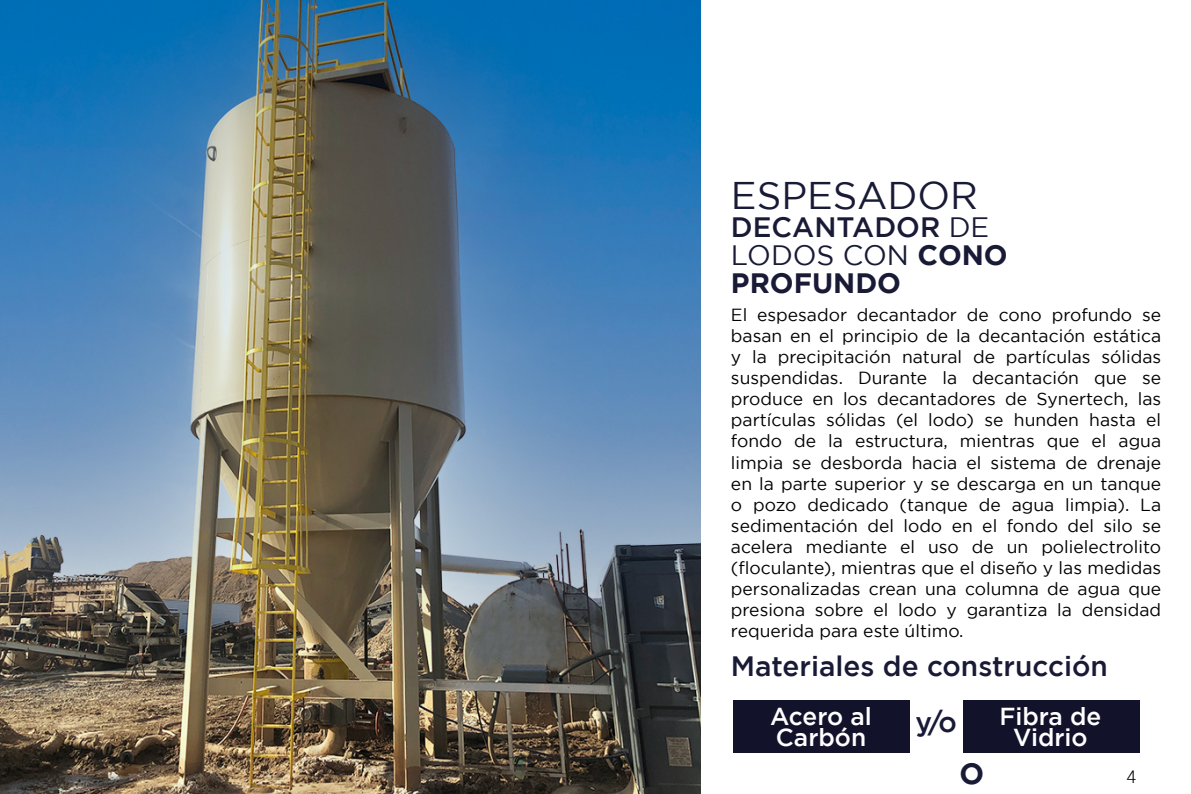
<style>
.page{position:relative;width:1191px;height:794px;background:#fff}
.page>*{position:absolute;margin:0;border:0;box-sizing:border-box;transform-origin:0 0}
.t1{font:38.5px "Gotham";color:#181a36}
.t2{font:500 38.5px "Gotham";color:#181a36}
.t3{font:700 28px/28px "Gotham";color:#181a36}
.t4{font:500 28px "Gotham";color:#181a36}
.t5{font:500 24.5px/21px "Gotham";color:#fff;text-align:center}
.t6{font:17.5px/21px "Gotham";color:#000;text-align:justify}
.t7{font:300 17.5px "Roboto";color:#000}
.s1{font-weight:500}
.s2{font-weight:400}
</style>
<div class="page">
<img style="left:0;top:0;width:700px;height:794px">
<div style="left:732px;top:700px;width:177px;height:52px;background:#12132a"></div>
<div style="left:963px;top:700px;width:176px;height:52px;background:#12132a"></div>
<h1 class="t1" style="left:731px;top:174px;width:249px">ESPESADOR</h1>
<h2 class="t3" style="left:731px;top:212px;width:278px"><span class="s1">DECANTADOR</span> <span class="s2">DE<br>LODOS CON</span> CONO<br>PROFUNDO</h2>
<p class="t6" style="left:731px;top:304px;width:432px">El espesador decantador de cono profundo se basan en el principio de la decantación estática y la precipitación natural de partículas sólidas suspendidas. Durante la decantación que se produce en los decantadores de Synertech, las partículas sólidas (el lodo) se hunden hasta el fondo de la estructura, mientras que el agua limpia se desborda hacia el sistema de drenaje en la parte superior y se descarga en un tanque o pozo dedicado (tanque de agua limpia). La sedimentación del lodo en el fondo del silo se acelera mediante el uso de un polielectrolito (floculante), mientras que el diseño y las medidas personalizadas crean una columna de agua que presiona sobre el lodo y garantiza la densidad requerida para este último.</p>
<h2 class="t4" style="left:731px;top:650px;width:378px">Materiales de construcción</h2>
<h3 class="t5" style="left:770px;top:705px;width:103px">Acero al</h3>
<h2 class="t4" style="left:915px;top:706px;width:43px">y/o</h2>
<h3 class="t5" style="left:776px;top:726px;width:92px">Carbón</h3>
<h1 class="t2" style="left:959px;top:748px;width:27px">o</h1>
<h3 class="t5" style="left:999px;top:705px;width:103px">Fibra de<br>Vidrio</h3>
<p class="t7" style="left:1126px;top:765px;width:11px">4</p>
</div>
